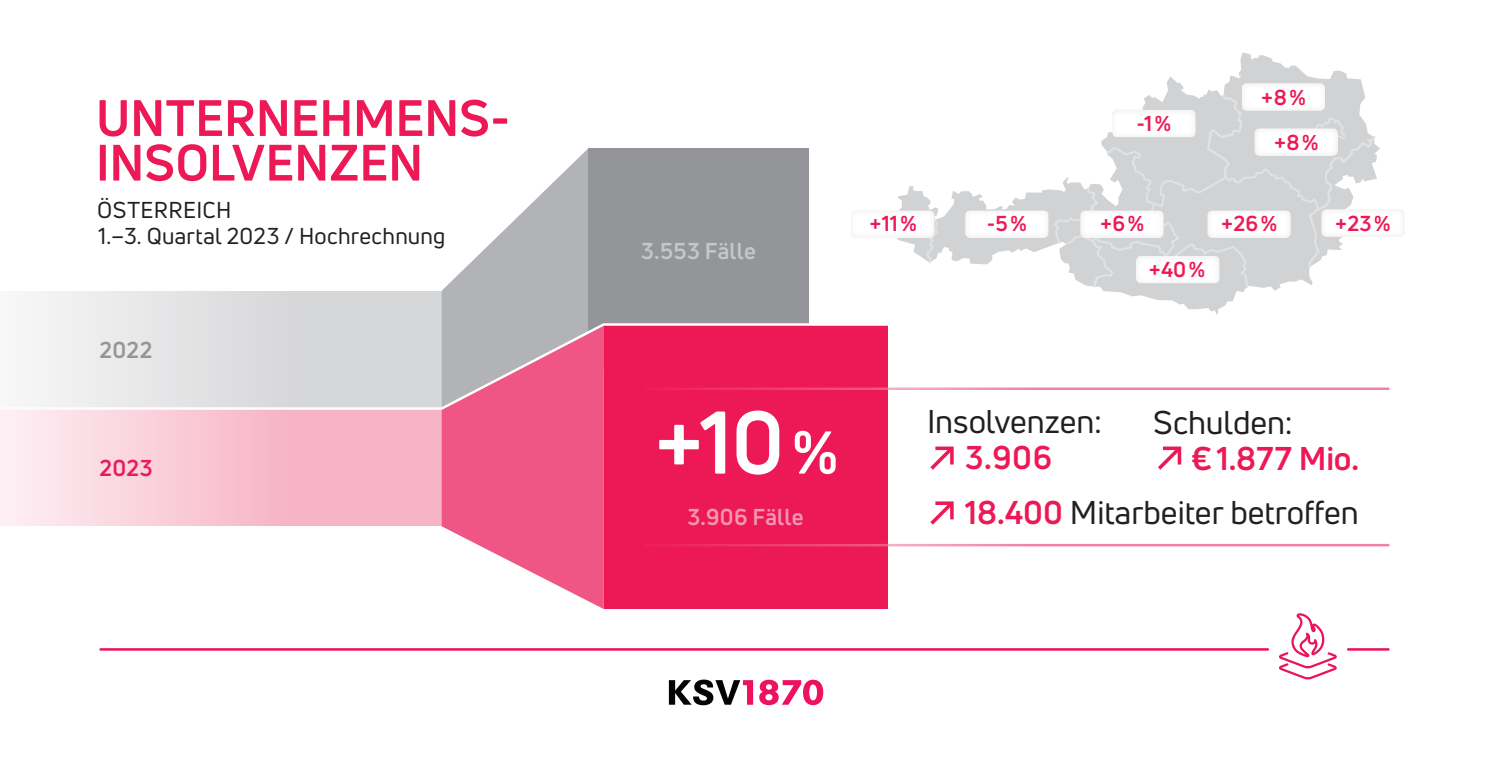
<style>
.page{position:relative;width:1489px;height:780px;background:#fff}
.page>*{position:absolute;margin:0;border:0;box-sizing:border-box;transform-origin:0 0}
.t1{font:700 86.75px "Uni Neue";color:#fff}
.t2{font:700 50px/44.5px "Uni Neue";letter-spacing:-.01em;color:#ed1956}
.t3{font:32.25px/55.2px "Uni Neue";color:#231f20}
.t4{font:700 32.25px "Uni Neue";color:#ed1956}
.t5{font:22.5px/26px "Uni Neue";letter-spacing:.015em;color:#231f20}
.t6{font:700 22.5px "Uni Neue";letter-spacing:.015em;color:#f496b1}
.t7{font:700 22.5px "Uni Neue";letter-spacing:.015em;color:#c5c6c8}
.t8{font:700 22.5px "Uni Neue";color:#ed1956}
.t9{font:700 22.5px "Uni Neue";color:#939598}
.t10{font:700 21.25px "Uni Neue";color:#ed1956}
.s1{font-size:59.5px}
.s2{font-weight:700;color:#ed1956}
</style>
<div class="page">
<div style="left:0;top:291px;width:441px;height:117px;background:linear-gradient(to right,#f4f4f5,#ced0d2)"></div>
<div style="left:0;top:408px;width:441px;height:118px;background:linear-gradient(to right,#fce9ef,#f6a5bc)"></div>
<svg style="left:897px;top:52px;width:482px;height:263px"></svg>
<div style="left:1316px;top:208px;width:90px;height:30px;background:#231f20;opacity:.12"></div>
<div style="left:1202px;top:209px;width:90px;height:30px;background:#231f20;opacity:.12"></div>
<div style="left:1237px;top:82px;width:90px;height:30px;background:#231f20;opacity:.12"></div>
<div style="left:1250px;top:127px;width:90px;height:30px;background:#231f20;opacity:.12"></div>
<div style="left:1075px;top:209px;width:90px;height:30px;background:#231f20;opacity:.12"></div>
<div style="left:1131px;top:254px;width:90px;height:30px;background:#231f20;opacity:.12"></div>
<div style="left:960px;top:209px;width:90px;height:30px;background:#231f20;opacity:.12"></div>
<div style="left:846px;top:209px;width:90px;height:30px;background:#fff"></div>
<div style="left:1107px;top:108px;width:90px;height:30px;background:#fff"></div>
<svg style="left:930px;top:446px;width:24px;height:24px"></svg>
<svg style="left:930px;top:501px;width:24px;height:24px"></svg>
<svg style="left:1158px;top:446px;width:24px;height:24px"></svg>
<hr style="left:1347px;top:648px;width:41px;height:2px;background:#ed1160">
<hr style="left:100px;top:648px;width:1167px;height:2px;background:#ed1160">
<svg style="left:1279px;top:613px;width:57px;height:66px"></svg>
<svg style="left:759px;top:679px;width:64px;height:26px"></svg>
<svg style="left:669px;top:679px;width:84px;height:26px"></svg>
<div style="left:588px;top:148px;width:220px;height:221px;background:#939598"></div>
<svg style="left:441px;top:149px;width:163px;height:460px"></svg>
<div style="left:604px;top:326px;width:283px;height:283px;background:#ed1956"></div>
<hr style="left:644px;top:387px;width:744px;height:3px;background:#f281a1">
<svg style="left:0;top:322px;width:904px;height:89px"></svg>
<hr style="left:644px;top:544px;width:744px;height:2px;background:#f281a1">
<h2 class="t2" style="left:96px;top:95px;width:416px">UNTERNEHMENS-<br>INSOLVENZEN</h2>
<p class="t5" style="left:97px;top:196px;width:350px">ÖSTERREICH<br>1.–3. Quartal 2023 / Hochrechnung</p>
<p class="t9" style="left:99px;top:336px;width:54px">2022</p>
<p class="t8" style="left:99px;top:453px;width:55px">2023</p>
<p class="t7" style="left:641px;top:236px;width:116px">3.553 Fälle</p>
<p class="t10" style="left:1136px;top:110px;width:36px">-1%</p>
<p class="t10" style="left:1260px;top:84px;width:46px">+8%</p>
<p class="t10" style="left:1273px;top:129px;width:46px">+8%</p>
<p class="t10" style="left:869px;top:210px;width:49px">+11%</p>
<p class="t10" style="left:986px;top:210px;width:41px">-5%</p>
<p class="t10" style="left:1099px;top:210px;width:46px">+6%</p>
<p class="t10" style="left:1220px;top:210px;width:58px">+26%</p>
<p class="t10" style="left:1334px;top:210px;width:57px">+23%</p>
<p class="t10" style="left:1148px;top:256px;width:58px">+40%</p>
<h1 class="t1" style="left:653px;top:388px;width:186px">+10<span class="s1">%</span></h1>
<p class="t6" style="left:687px;top:502px;width:118px">3.906 Fälle</p>
<p class="t3" style="left:927px;top:393px;width:176px">Insolvenzen:</p>
<p class="t3" style="left:964px;top:429px;width:395px"><span class="s2">3.906<br>18.400</span> Mitarbeiter betroffen</p>
<p class="t3" style="left:1153px;top:394px;width:141px">Schulden:</p>
<p class="t4" style="left:1191px;top:438px;width:169px">€1.877 Mio.</p>
</div>
